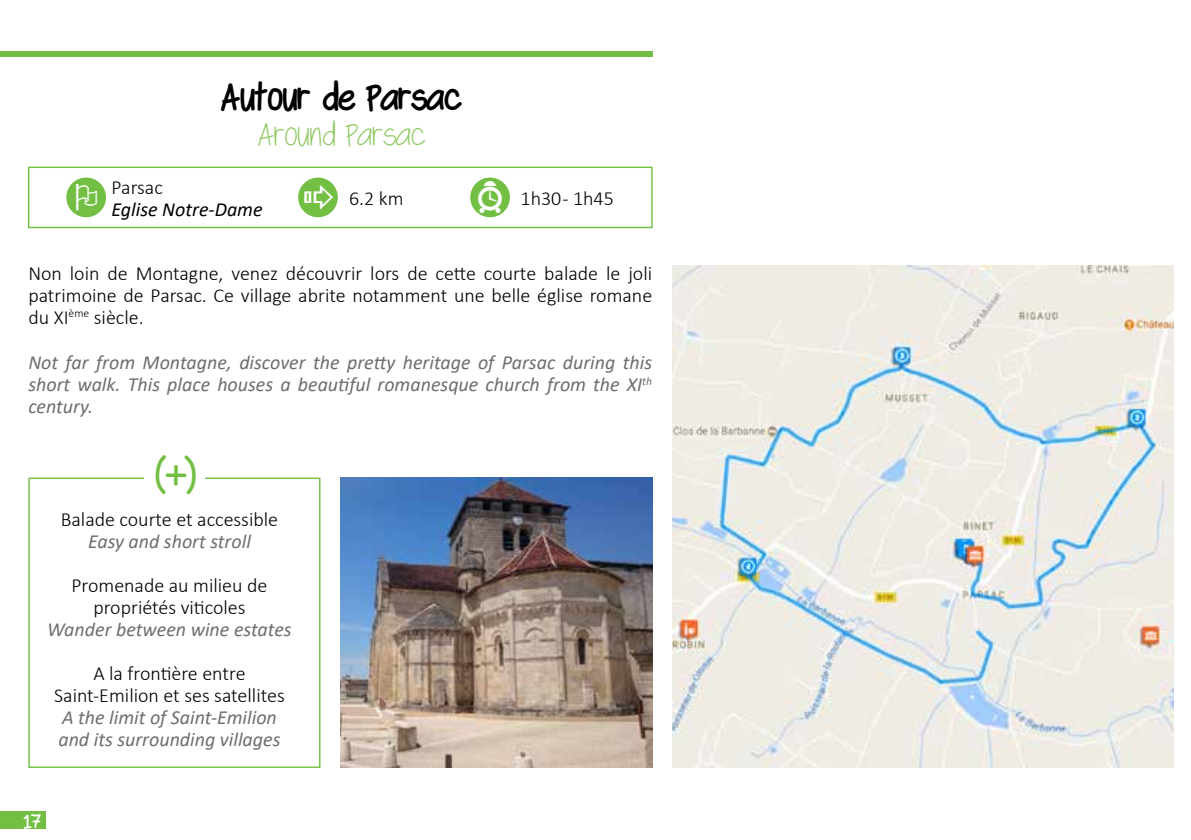
<style>
.page{position:relative;width:1191px;height:840px;background:#fff}
.page>*{position:absolute;margin:0;border:0;box-sizing:border-box;transform-origin:0 0}
.t1{font:700 40px "Swagger";color:#000}
.t2{font:700 40px "Swagger";color:#72bf44}
.t3{font:40px "Ding Dong Signso'the Times";color:#fff}
.t4{font:300 36px "Swagger";color:#8fc964}
.t5{font:300 20px/22px "Calibri";color:#000;text-align:center}
.t6{font:italic 20px/22px "Calibri";color:#6d6e71;text-align:justify}
.t7{font:italic 20px "Calibri";color:#000}
.t8{font:700 20px "Swagger";color:#fff}
</style>
<div class="page">
<div style="left:0;top:51px;width:652px;height:6px;background:#72bf44"></div>
<div style="left:0;top:811px;width:45px;height:17px;background:#72bf44"></div>
<div style="left:28px;top:477px;width:292px;height:290px;border:1px solid #72bf44"></div>
<div style="left:144px;top:452px;width:61px;height:48px;background:#fff"></div>
<img style="left:340px;top:477px;width:312px;height:290px">
<div style="left:28px;top:166px;width:624px;height:62px;border:1px solid #72bf44"></div>
<img style="left:672px;top:265px;width:502px;height:502px">
<div style="left:298px;top:177px;width:40px;height:40px;background:#72bf44;border-radius:50%"></div>
<div style="left:470px;top:177px;width:40px;height:40px;background:#72bf44;border-radius:50%"></div>
<div style="left:66px;top:177px;width:40px;height:40px;background:#72bf44;border-radius:50%"></div>
<h1 class="t1" style="left:220px;top:77px;width:243px">Autour de Parsac</h1>
<h2 class="t4" style="left:256px;top:117px;width:170px">Around Parsac</h2>
<p class="t5" style="left:112px;top:176px;width:53px">Parsac</p>
<p class="t7" style="left:112px;top:195px;width:153px">Eglise Notre-Dame</p>
<h1 class="t3" style="left:477px;top:175px;width:27px">?</h1>
<p class="t5" style="left:349px;top:187px;width:56px">6.2 km</p>
<p class="t5" style="left:520px;top:187px;width:95px">1h30 - 1h45</p>
<p class="t5" style="left:28px;top:262px;width:625px;text-align:justify">Non loin de Montagne, venez découvrir lors de cette courte balade le joli patrimoine de Parsac. Ce village abrite notamment une belle église romane du XI<sup>ème</sup> siècle.</p>
<p class="t6" style="left:28px;top:350px;width:625px">Not far from Montagne, discover the pretty heritage of Parsac during this short walk. This place houses a beautiful romanesque church from the XI<sup>th </sup>century.</p>
<h1 class="t2" style="left:154px;top:451px;width:42px">(+)</h1>
<p class="t5" style="left:61px;top:508px;width:219px">Balade courte et accessible</p>
<p class="t6" style="left:88px;top:529px;width:164px">Easy and short stroll</p>
<p class="t5" style="left:72px;top:574px;width:197px">Promenade au milieu de propriétés viticoles</p>
<p class="t6" style="left:47px;top:617px;width:246px">Wander between wine estates</p>
<p class="t5" style="left:54px;top:662px;width:232px">A la frontière entre<br>Saint-Emilion et ses satellites</p>
<p class="t6" style="left:58px;top:705px;width:224px">A the limit of Saint-Emilion and its surrounding villages</p>
<p class="t8" style="left:22px;top:810px;width:19px">17</p>
</div>
